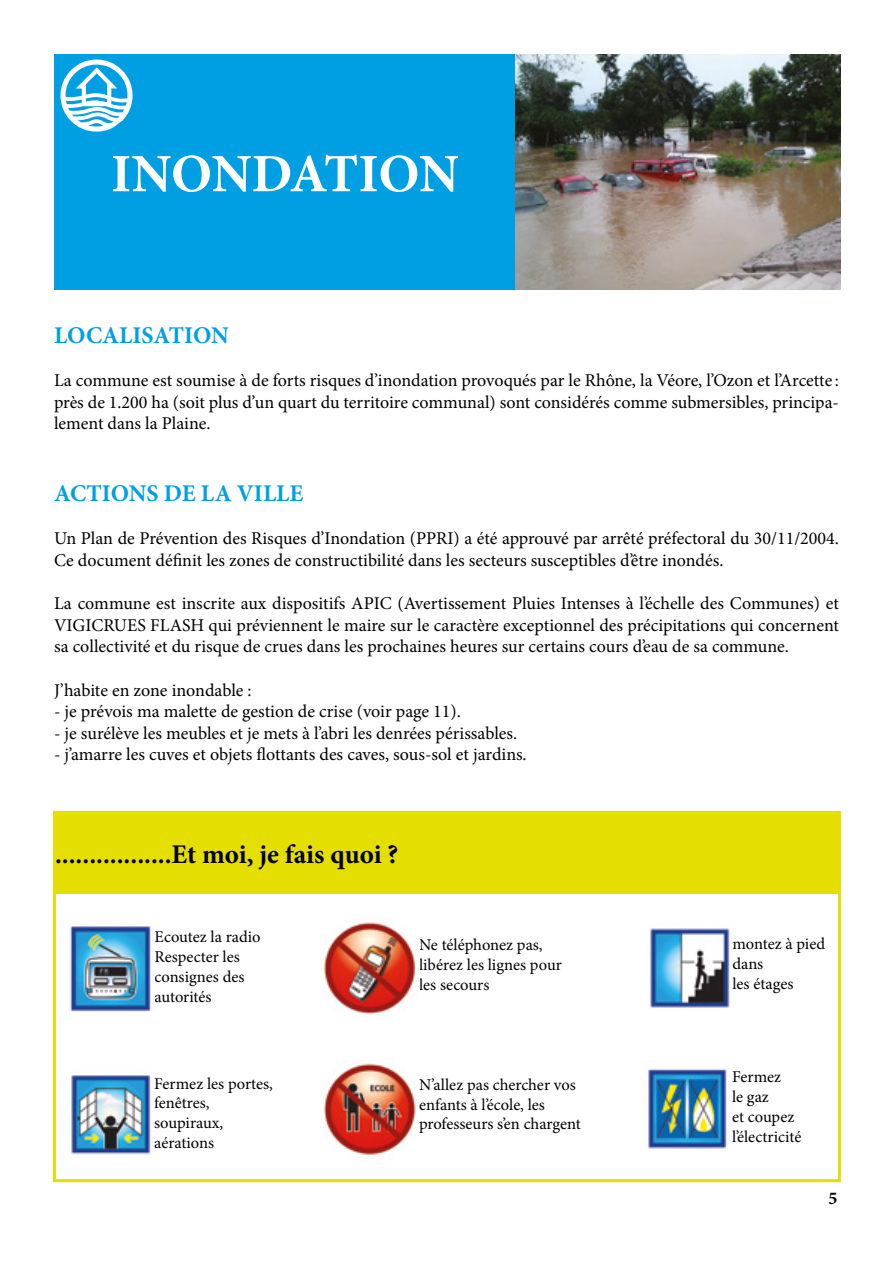
<style>
.page{position:relative;width:893px;height:1263px;background:#fff}
.page>*{position:absolute;margin:0;border:0;box-sizing:border-box;transform-origin:0 0}
.t1{font:72px "Aleagram";color:#fff}
.t2{font:700 54px "Minion Pro";letter-spacing:-.01em;color:#fff}
.t3{font:700 27px "Minion Pro";color:#000}
.t4{font:700 24px "Minion Pro";color:#009fe3}
.t5{font:18px/21.6px "Minion Pro";color:#000;text-align:justify}
.t6{font:700 18px "Minion Pro";color:#000}
.t7{font:16.5px/19.8px "Minion Pro";color:#000}
</style>
<div class="page">
<div style="left:53px;top:811px;width:788px;height:371px;border:3px solid #e4df00"></div>
<div style="left:54px;top:54px;width:462px;height:235px;background:#009fe3"></div>
<img style="left:516px;top:54px;width:324px;height:235px">
<div style="left:55px;top:814px;width:785px;height:79px;background:#e4df00"></div>
<img style="left:69px;top:925px;width:82px;height:86px">
<img style="left:323px;top:922px;width:93px;height:93px">
<img style="left:323px;top:1063px;width:93px;height:92px">
<img style="left:650px;top:928px;width:80px;height:81px">
<img style="left:70px;top:1073px;width:81px;height:82px">
<img style="left:648px;top:1069px;width:79px;height:80px">
<h1 class="t1" style="left:61px;top:59px;width:73px">c</h1>
<h2 class="t2" style="left:111px;top:136px;width:349px">INONDATION</h2>
<h3 class="t4" style="left:54px;top:318px;width:176px">LOCALISATION</h3>
<p class="t5" style="left:54px;top:369px;width:786px">La commune est soumise à de forts risques d’inondation provoqués par le Rhône, la Véore, l’Ozon et l’Arcette : près de 1.200 ha (soit plus d’un quart du territoire communal) sont considérés comme submersibles, principa&shy;lement dans la Plaine.</p>
<h3 class="t4" style="left:54px;top:477px;width:251px">ACTIONS DE LA VILLE</h3>
<p class="t5" style="left:54px;top:528px;width:786px">Un Plan de Prévention des Risques d’Inondation (PPRI) a été approuvé par arrêté préfectoral du 30/11/2004.<br>Ce document définit les zones de constructibilité dans les secteurs susceptibles d’être inondés.</p>
<p class="t5" style="left:54px;top:593px;width:786px">La commune est inscrite aux dispositifs APIC (Avertissement Pluies Intenses à l’échelle des Communes) et VIGICRUES FLASH qui préviennent le maire sur le caractère exceptionnel des précipitations qui concernent sa collectivité et du risque de crues dans les prochaines heures sur certains cours d’eau de sa commune.</p>
<p class="t5" style="left:54px;top:679px;width:199px">J’habite en zone inondable :</p>
<p class="t5" style="left:54px;top:701px;width:408px">- je prévois ma malette de gestion de crise (voir page 11).</p>
<p class="t5" style="left:54px;top:722px;width:465px">- je surélève les meubles et je mets à l’abri les denrées périssables.</p>
<p class="t5" style="left:54px;top:744px;width:474px">- j’amarre les cuves et objets flottants des caves, sous-sol et jardins.</p>
<h3 class="t3" style="left:55px;top:836px;width:345px">.................Et moi, je fais quoi ?</h3>
<p class="t7" style="left:155px;top:927px;width:108px">Ecoutez la radio<br>Respecter les consignes des autorités</p>
<p class="t7" style="left:419px;top:935px;width:144px">Ne téléphonez pas, libérez les lignes pour les secours</p>
<p class="t7" style="left:732px;top:934px;width:94px">montez à pied dans<br>les étages</p>
<p class="t7" style="left:154px;top:1073px;width:120px">Fermez les portes, fenêtres, soupiraux, aérations</p>
<p class="t7" style="left:732px;top:1067px;width:71px">Fermez<br>le gaz<br>et coupez l’électricité</p>
<p class="t7" style="left:419px;top:1074px;width:163px">N’allez pas chercher vos enfants à l’école, les professeurs s’en chargent</p>
<p class="t6" style="left:828px;top:1186px;width:10px">5</p>
</div>
